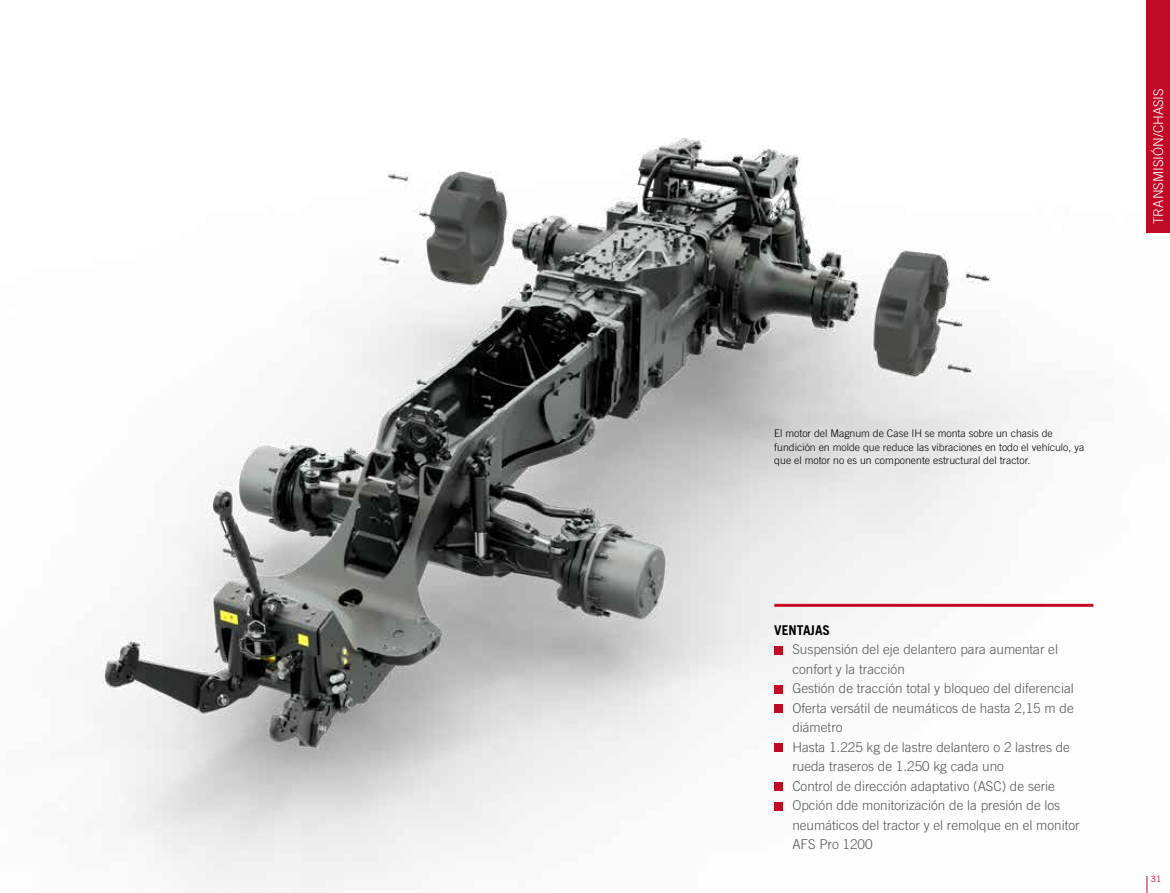
<style>
.page{position:relative;width:1170px;height:893px;background:#fff}
.page>*{position:absolute;margin:0;border:0;box-sizing:border-box;transform-origin:0 0}
.t1{font:300 13.5px/19.5px "Trade Gothic LT Std";color:#575756}
.t2{font:300 13.5px "Trade Gothic LT Pro";color:#fff}
.t3{font:700 13.5px "Trade Gothic LT Pro";color:#000}
.t4{font:300 10.5px/13.5px "Trade Gothic LT Pro";color:#000}
.t5{font:8.7px "Trade Gothic LT Pro";color:#c10a25}
.s1{font-family:"Trade Gothic LT Pro"}
</style>
<div class="page">
<img style="left:94px;top:137px;width:1054px;height:756px">
<div style="left:1146px;top:0;width:23px;height:233px;background:#c10a25"></div>
<hr style="left:774px;top:604px;width:319px;height:3px;background:#fff">
<div style="left:774px;top:646px;width:8px;height:8px;background:#c10a25"></div>
<div style="left:774px;top:685px;width:8px;height:8px;background:#c10a25"></div>
<div style="left:774px;top:705px;width:8px;height:8px;background:#c10a25"></div>
<div style="left:774px;top:744px;width:8px;height:8px;background:#c10a25"></div>
<div style="left:774px;top:783px;width:8px;height:8px;background:#c10a25"></div>
<div style="left:774px;top:802px;width:8px;height:8px;background:#c10a25"></div>
<svg style="left:1146px;top:876px;width:1px;height:17px"></svg>
<p class="t2" style="left:1150px;top:224px;width:137px;rotate:-90deg">TRANSMISIÓN/CHASIS</p>
<p class="t4" style="left:774px;top:426px;width:311px">El motor del Magnum de Case IH se monta sobre un chasis de fundición en molde que reduce las vibraciones en todo el vehículo, ya que el motor no es un componente estructural del tractor.</p>
<p class="t3" style="left:774px;top:622px;width:57px">VENTAJAS</p>
<p class="t1" style="left:792px;top:640px;width:289px">Suspensión del eje delantero para aumentar el confort y la tracción<br>Gestión de tracción total y bloqueo del diferencial Oferta versátil de neumáticos de hasta 2,15 m de diámetro<br>Hasta 1.225 kg de lastre delantero o 2 lastres de rueda traseros de 1.250 kg cada uno<br>Control de dirección adaptativo (ASC) de serie <span class="s1">Opción d</span>de monitorización de la presión de los neumáticos del tractor y el remolque en el monitor AFS Pro 1200</p>
<p class="t5" style="left:1150px;top:874px;width:12px">31</p>
</div>
